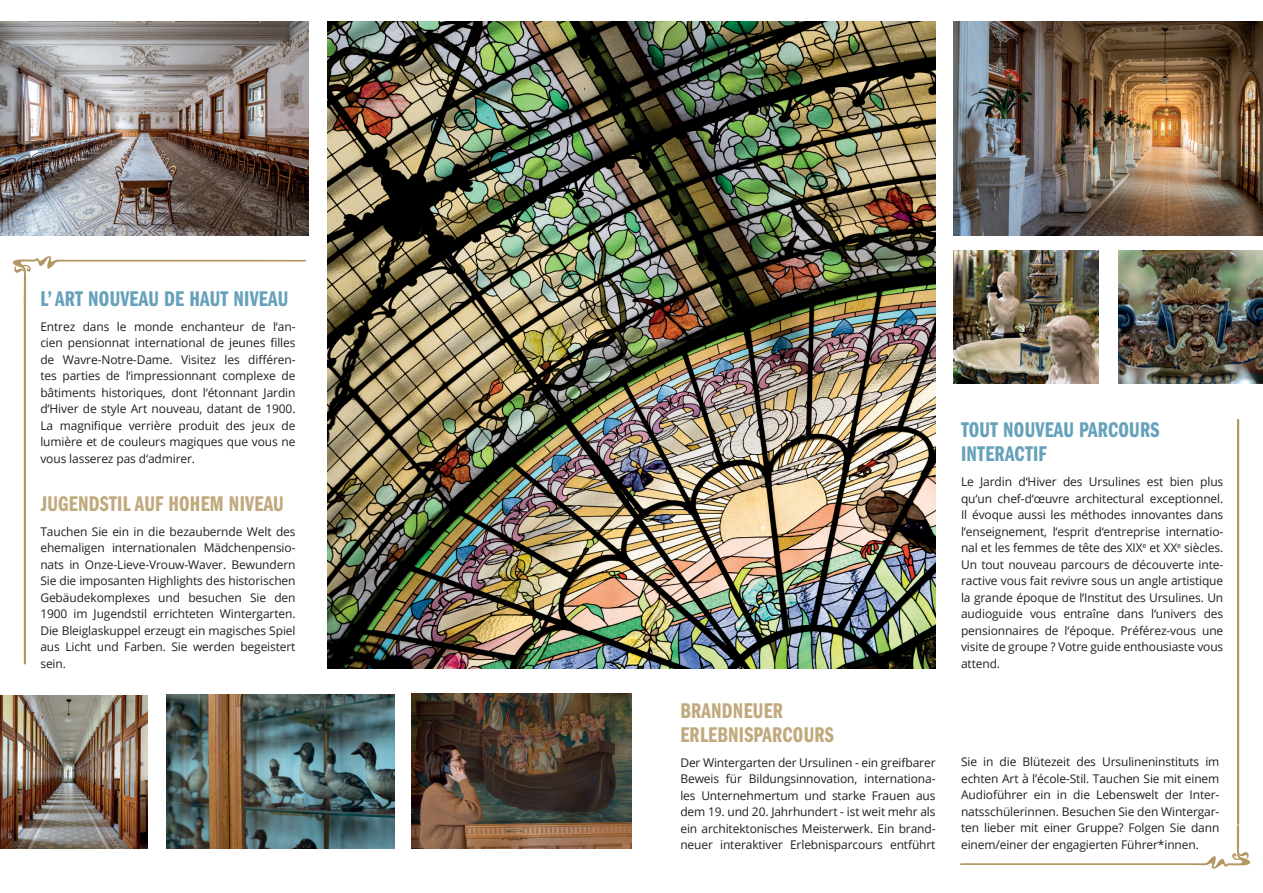
<style>
.page{position:relative;width:1263px;height:893px;background:#fff}
.page>*{position:absolute;margin:0;border:0;box-sizing:border-box;transform-origin:0 0}
.t1{font:22.05px/24px "Franklin Gothic LT Pro Dm Cm";letter-spacing:.01em;color:#65a1ba}
.t2{font:22.05px/24px "Franklin Gothic LT Pro Dm Cm";letter-spacing:.01em;color:#c0a97c}
.t3{font:12px/16.5px "Open Sans";letter-spacing:-.01em;color:#231f20;text-align:justify}
</style>
<div class="page">
<img style="left:0;top:695px;width:148px;height:154px">
<img style="left:166px;top:694px;width:229px;height:154px">
<img style="left:0;top:22px;width:308px;height:214px">
<img style="left:953px;top:22px;width:310px;height:214px">
<img style="left:411px;top:694px;width:220px;height:154px">
<img style="left:953px;top:251px;width:145px;height:133px">
<img style="left:1118px;top:251px;width:145px;height:133px">
<img style="left:327px;top:22px;width:608px;height:646px">
<hr style="left:24px;top:296px;width:2px;height:367px;background:#b49763">
<svg style="left:13px;top:256px;width:293px;height:45px"></svg>
<svg style="left:960px;top:824px;width:290px;height:45px"></svg>
<hr style="left:1237px;top:420px;width:2px;height:404px;background:#b49763">
<h1 class="t1" style="left:40px;top:287px;width:249px">L’ ART NOUVEAU DE HAUT NIVEAU</h1>
<p class="t3" style="left:40px;top:318px;width:257px">Entrez dans le monde enchanteur de l‘an&shy;cien pensionnat international de jeunes filles de Wavre-Notre-Dame. Visitez les différen&shy;tes parties de l‘impressionnant complexe de bâtiments historiques, dont l‘étonnant Jardin d‘Hiver de style Art nouveau, datant de 1900.<br>La magnifique verrière produit des jeux de lumière et de couleurs magiques que vous ne vous lasserez pas d‘admirer.</p>
<h1 class="t2" style="left:40px;top:492px;width:245px">JUGENDSTIL AUF HOHEM NIVEAU</h1>
<p class="t3" style="left:40px;top:523px;width:257px">Tauchen Sie ein in die bezaubernde Welt des ehemaligen internationalen Mädchenpensio&shy;nats in Onze-Lieve-Vrouw-Waver. Bewundern Sie die imposanten Highlights des historischen Gebäudekomplexes und besuchen Sie den 1900 im Jugendstil errichteten Wintergarten.<br>Die Bleiglaskuppel erzeugt ein magisches Spiel aus Licht und Farben. Sie werden begeistert sein.</p>
<h1 class="t2" style="left:680px;top:699px;width:155px">BRANDNEUER<br>ERLEBNISPARCOURS</h1>
<p class="t3" style="left:680px;top:754px;width:257px">Der Wintergarten der Ursulinen - ein greifbarer Beweis für Bildungsinnovation, internationa&shy;les Unternehmertum und starke Frauen aus dem 19. und 20. Jahrhundert - ist weit mehr als ein architektonisches Meisterwerk. Ein brand&shy;neuer interaktiver Erlebnisparcours entführt</p>
<h1 class="t1" style="left:961px;top:418px;width:200px">TOUT NOUVEAU PARCOURS<br>INTERACTIF</h1>
<p class="t3" style="left:961px;top:473px;width:264px">Le Jardin d‘Hiver des Ursulines est bien plus qu‘un chef-d‘œuvre architectural exceptionnel.<br>Il évoque aussi les méthodes innovantes dans l‘enseignement, l‘esprit d‘entreprise internatio&shy;nal et les femmes de tête des XIX<sup>e</sup> et XX<sup>e</sup> siècles.<br>Un tout nouveau parcours de découverte inte&shy;ractive vous fait revivre sous un angle artistique la grande époque de l‘Institut des Ursulines. Un audioguide vous entraîne dans l‘univers des pensionnaires de l‘époque. Préférez-vous une visite de groupe ? Votre guide enthousiaste vous attend.</p>
<p class="t3" style="left:961px;top:753px;width:260px">Sie in die Blütezeit des Ursulineninstituts im echten Art à l’école-Stil. Tauchen Sie mit einem Audioführer ein in die Lebenswelt der Inter&shy;natsschülerinnen. Besuchen Sie den Wintergar&shy;ten lieber mit einer Gruppe? Folgen Sie dann einem/einer der engagierten Führer*innen.</p>
</div>
